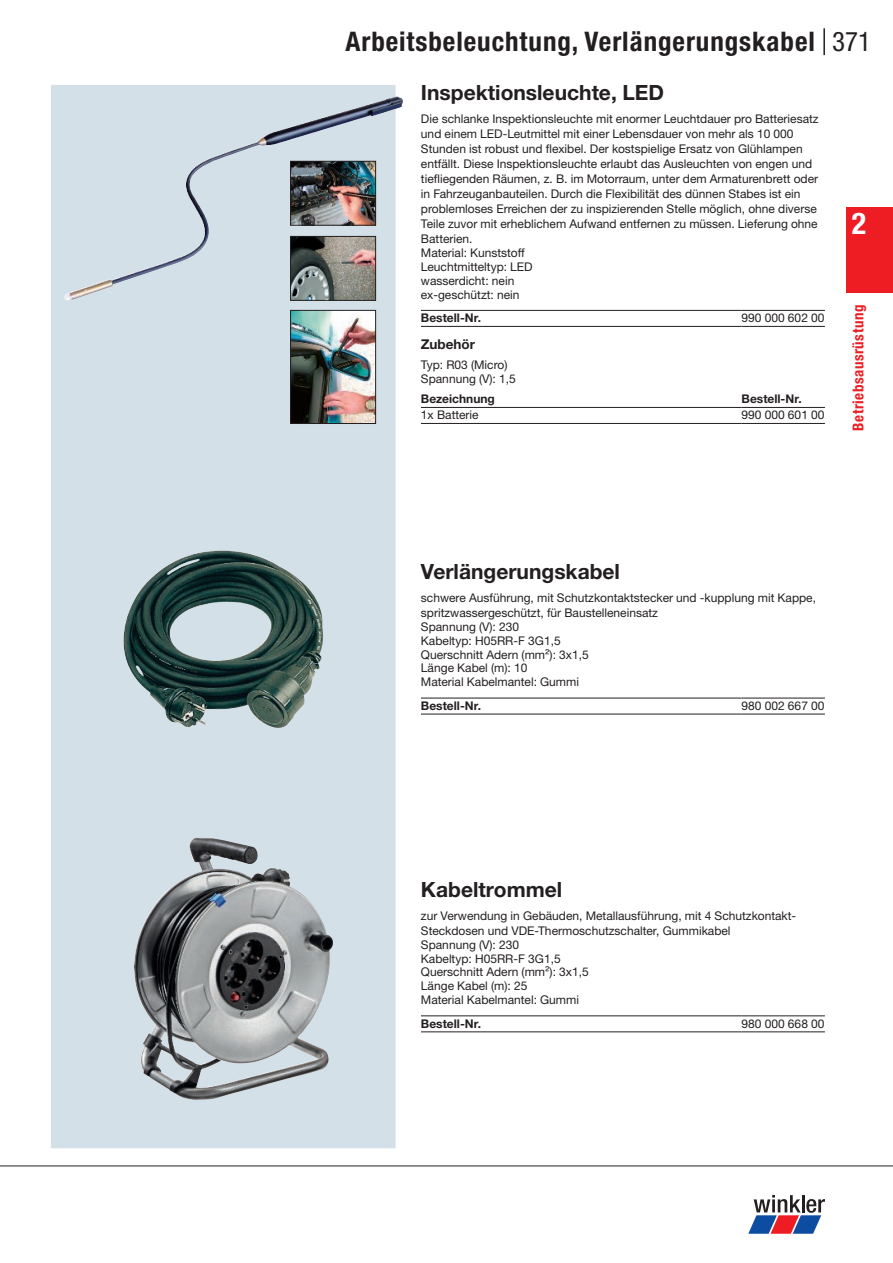
<style>
.page{position:relative;width:893px;height:1263px;background:#fff}
.page>*{position:absolute;margin:0;border:0;box-sizing:border-box;transform-origin:0 0}
.t1{font:700 condensed 30px "Helvetica Neue LTW1 G";color:#fff}
.t2{font:700 condensed 27px "Helvetica Neue LTW1 G";letter-spacing:.035em;color:#231f20}
.t3{font:condensed 27px "Helvetica Neue LTW1 G";color:#231f20}
.t4{font:700 21px "Helvetica Neue LTW1 G";color:#231f20}
.t5{font:700 condensed 15px "Helvetica Neue LTW1 G";letter-spacing:.035em;color:#ee1d23}
.t6{font:700 13.5px "Helvetica Neue LTW1 G";color:#231f20}
.t7{font:12px/14px "Helvetica Neue LTW1 G";color:#231f20}
.t8{font:700 12px "Helvetica Neue LTW1 G";color:#231f20}
</style>
<div class="page">
<svg style="left:748px;top:1195px;width:77px;height:39px"></svg>
<hr style="left:0;top:1165px;width:893px;height:1px;background:#231f20">
<hr style="left:823px;top:28px;width:2px;height:27px;background:#231f20">
<div style="left:846px;top:207px;width:47px;height:85px;background:#ee1d23"></div>
<div style="left:51px;top:85px;width:344px;height:1063px;background:#d3e0e8"></div>
<hr style="left:421px;top:310px;width:321px;height:1px;background:#231f20">
<hr style="left:421px;top:326px;width:321px;height:1px;background:#231f20">
<hr style="left:742px;top:310px;width:83px;height:1px;background:#231f20">
<hr style="left:742px;top:326px;width:83px;height:1px;background:#231f20">
<hr style="left:421px;top:407px;width:321px;height:1px;background:#231f20">
<hr style="left:421px;top:423px;width:321px;height:1px;background:#231f20">
<hr style="left:742px;top:407px;width:83px;height:1px;background:#231f20">
<hr style="left:742px;top:423px;width:83px;height:1px;background:#231f20">
<img style="left:64px;top:96px;width:339px;height:205px">
<img style="left:292px;top:163px;width:82px;height:61px">
<div style="left:290px;top:161px;width:86px;height:65px;border:1px solid #231f20"></div>
<img style="left:292px;top:312px;width:82px;height:110px">
<div style="left:290px;top:310px;width:86px;height:114px;border:1px solid #231f20"></div>
<img style="left:292px;top:238px;width:82px;height:61px">
<div style="left:290px;top:236px;width:86px;height:65px;border:1px solid #231f20"></div>
<hr style="left:421px;top:698px;width:321px;height:1px;background:#231f20">
<hr style="left:421px;top:714px;width:321px;height:1px;background:#231f20">
<hr style="left:742px;top:698px;width:83px;height:1px;background:#231f20">
<hr style="left:742px;top:714px;width:83px;height:1px;background:#231f20">
<img style="left:123px;top:550px;width:200px;height:178px">
<hr style="left:421px;top:1015px;width:321px;height:1px;background:#231f20">
<hr style="left:421px;top:1031px;width:321px;height:1px;background:#231f20">
<hr style="left:742px;top:1015px;width:83px;height:1px;background:#231f20">
<hr style="left:742px;top:1031px;width:83px;height:1px;background:#231f20">
<img style="left:134px;top:838px;width:199px;height:262px">
<h2 class="t2" style="left:345px;top:26px;width:471px">Arbeitsbeleuchtung, Verlängerungskabel</h2>
<h2 class="t3" style="left:832px;top:26px;width:40px">371</h2>
<h3 class="t4" style="left:421px;top:80px;width:245px">Inspektionsleuchte, LED</h3>
<p class="t7" style="left:421px;top:111px;width:399px;line-height:15px">Die schlanke Inspektionsleuchte mit enormer Leuchtdauer pro Batteriesatz und einem LED-Leutmittel mit einer Lebensdauer von mehr als 10 000<br>Stunden ist robust und flexibel. Der kostspielige Ersatz von Glühlampen entfällt. Diese Inspektionsleuchte erlaubt das Ausleuchten von engen und tiefliegenden Räumen, z. B. im Motorraum, unter dem Armaturenbrett oder in Fahrzeuganbauteilen. Durch die Flexibilität des dünnen Stabes ist ein problemloses Erreichen der zu inspizierenden Stelle möglich, ohne diverse Teile zuvor mit erheblichem Aufwand entfernen zu müssen. Lieferung ohne Batterien.</p>
<p class="t7" style="left:421px;top:246px;width:113px">Material: Kunststoff<br>Leuchtmitteltyp: LED wasserdicht: nein ex-geschützt: nein</p>
<p class="t8" style="left:421px;top:310px;width:62px">Bestell-Nr.</p>
<p class="t7" style="left:742px;top:311px;width:84px">990 000 602 00</p>
<p class="t6" style="left:421px;top:336px;width:56px">Zubehör</p>
<p class="t7" style="left:421px;top:358px;width:96px">Typ: R03 (Micro)<br>Spannung (V): 1,5</p>
<p class="t8" style="left:421px;top:391px;width:75px">Bezeichnung</p>
<p class="t8" style="left:742px;top:391px;width:62px">Bestell-Nr.</p>
<p class="t7" style="left:421px;top:408px;width:59px">1x Batterie</p>
<p class="t7" style="left:742px;top:408px;width:84px">990 000 601 00</p>
<h1 class="t1" style="left:852px;top:206px;width:16px">2</h1>
<p class="t5" style="left:849px;top:431px;width:127px;rotate:-90deg">Betriebsausrüstung</p>
<h3 class="t4" style="left:421px;top:558px;width:201px">Verlängerungskabel</h3>
<p class="t7" style="left:421px;top:590px;width:397px;line-height:15px">schwere Ausführung, mit Schutzkontaktstecker und -kupplung mit Kappe, spritzwassergeschützt, für Baustelleneinsatz</p>
<p class="t7" style="left:421px;top:619px;width:169px">Spannung (V): 230<br>Kabeltyp: H05RR-F 3G1,5<br>Querschnitt Adern (mm²): 3x1,5<br>Länge Kabel (m): 10<br>Material Kabelmantel: Gummi</p>
<p class="t8" style="left:421px;top:698px;width:62px">Bestell-Nr.</p>
<p class="t7" style="left:742px;top:698px;width:84px">980 002 667 00</p>
<h3 class="t4" style="left:421px;top:876px;width:143px">Kabeltrommel</h3>
<p class="t7" style="left:421px;top:908px;width:377px;line-height:15px">zur Verwendung in Gebäuden, Metallausführung, mit 4 Schutzkontakt-<br>Steckdosen und VDE-Thermoschutzschalter, Gummikabel</p>
<p class="t7" style="left:421px;top:937px;width:169px">Spannung (V): 230<br>Kabeltyp: H05RR-F 3G1,5<br>Querschnitt Adern (mm²): 3x1,5<br>Länge Kabel (m): 25<br>Material Kabelmantel: Gummi</p>
<p class="t8" style="left:421px;top:1016px;width:62px">Bestell-Nr.</p>
<p class="t7" style="left:742px;top:1016px;width:84px">980 000 668 00</p>
</div>
